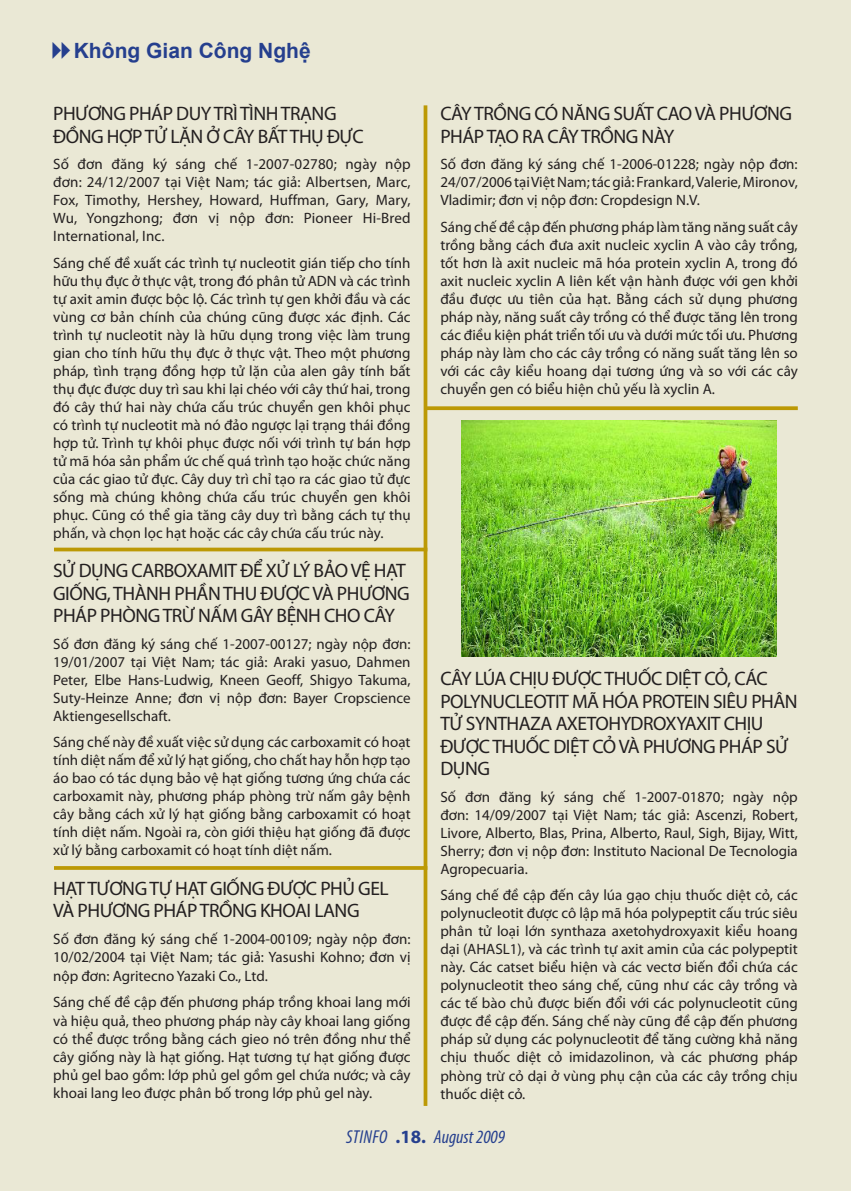
<style>
.page{position:relative;width:851px;height:1191px;background:#fff}
.page>*{position:absolute;margin:0;border:0;box-sizing:border-box;transform-origin:0 0}
.t1{font:700 21px "Arial";color:#253f8e}
.Ten_sc{font:19.5px/22.5px "Myriad Pro";letter-spacing:-.025em;color:#231f20}
.t2{font:italic condensed 18.75px "Myriad Pro";color:#253f8e}
.t3{font:15px/18px "Myriad Pro";color:#231f20;text-align:justify}
.s1{font-weight:700;font-style:normal;font-stretch:normal}
</style>
<div class="page">
<div style="left:0;top:0;width:850px;height:1191px;background:#eae8d5"></div>
<svg style="left:423px;top:105px;width:4px;height:1001px;background:#c3a525"></svg>
<img style="left:461px;top:421px;width:315px;height:236px">
<svg style="left:424px;top:406px;width:373px;height:4px"></svg>
<svg style="left:54px;top:547px;width:373px;height:4px"></svg>
<svg style="left:54px;top:866px;width:373px;height:4px"></svg>
<p class="t1" style="left:74px;top:37px;width:238px">Không Gian Công Nghệ</p>
<p class="Ten_sc" style="left:53px;top:102px;width:312px">PHƯƠNG PHÁP DUY TRÌ TÌNH TRẠNG<br>ĐỒNG HỢP TỬ LẶN Ở CÂY BẤT THỤ ĐỰC</p>
<p class="t3" style="left:53px;top:155px;width:359px">Số đơn đăng ký sáng chế 1-2007-02780; ngày nộp đơn: 24/12/2007 tại Việt Nam; tác giả: Albertsen, Marc, Fox, Timothy, Hershey, Howard, Huffman, Gary, Mary, Wu, Yongzhong; đơn vị nộp đơn: Pioneer Hi-Bred International, Inc.</p>
<p class="t3" style="left:53px;top:253px;width:359px">Sáng chế đề xuất các trình tự nucleotit gián tiếp cho tính hữu thụ đực ở thực vật, trong đó phân tử ADN và các trình tự axit amin được bộc lộ. Các trình tự gen khởi đầu và các vùng cơ bản chính của chúng cũng được xác định. Các trình tự nucleotit này là hữu dụng trong việc làm trung gian cho tính hữu thụ đực ở thực vật. Theo một phương pháp, tình trạng đồng hợp tử lặn của alen gây tính bất thụ đực được duy trì sau khi lại chéo với cây thứ hai, trong đó cây thứ hai này chứa cấu trúc chuyển gen khôi phục có trình tự nucleotit mà nó đảo ngược lại trạng thái đồng hợp tử. Trình tự khôi phục được nối với trình tự bán hợp tử mã hóa sản phẩm ức chế quá trình tạo hoặc chức năng của các giao tử đực. Cây duy trì chỉ tạo ra các giao tử đực sống mà chúng không chứa cấu trúc chuyển gen khôi phục. Cũng có thể gia tăng cây duy trì bằng cách tự thụ phấn, và chọn lọc hạt hoặc các cây chứa cấu trúc này.</p>
<p class="Ten_sc" style="left:53px;top:559px;width:358px">SỬ DỤNG CARBOXAMIT ĐỂ XỬ LÝ BẢO VỆ HẠT<br>GIỐNG, THÀNH PHẦN THU ĐƯỢC VÀ PHƯƠNG<br>PHÁP PHÒNG TRỪ NẤM GÂY BỆNH CHO CÂY</p>
<p class="t3" style="left:53px;top:634px;width:359px">Số đơn đăng ký sáng chế 1-2007-00127; ngày nộp đơn:<br>19/01/2007 tại Việt Nam; tác giả: Araki yasuo, Dahmen Peter, Elbe Hans-Ludwig, Kneen Geoff, Shigyo Takuma, Suty-Heinze Anne; đơn vị nộp đơn: Bayer Cropscience Aktiengesellschaft.</p>
<p class="t3" style="left:53px;top:733px;width:359px">Sáng chế này đề xuất việc sử dụng các carboxamit có hoạt tính diệt nấm để xử lý hạt giống, cho chất hay hỗn hợp tạo áo bao có tác dụng bảo vệ hạt giống tương ứng chứa các carboxamit này, phương pháp phòng trừ nấm gây bệnh cây bằng cách xử lý hạt giống bằng carboxamit có hoạt tính diệt nấm. Ngoài ra, còn giới thiệu hạt giống đã được xử lý bằng carboxamit có hoạt tính diệt nấm.</p>
<p class="Ten_sc" style="left:53px;top:876px;width:337px">HẠT TƯƠNG TỰ HẠT GIỐNG ĐƯỢC PHỦ GEL<br>VÀ PHƯƠNG PHÁP TRỒNG KHOAI LANG</p>
<p class="t3" style="left:53px;top:929px;width:359px">Số đơn đăng ký sáng chế 1-2004-00109; ngày nộp đơn:<br>10/02/2004 tại Việt Nam; tác giả: Yasushi Kohno; đơn vị nộp đơn: Agritecno Yazaki Co., Ltd.</p>
<p class="t3" style="left:53px;top:992px;width:359px">Sáng chế đề cập đến phương pháp trồng khoai lang mới và hiệu quả, theo phương pháp này cây khoai lang giống có thể được trồng bằng cách gieo nó trên đồng như thể cây giống này là hạt giống. Hạt tương tự hạt giống được phủ gel bao gồm: lớp phủ gel gồm gel chứa nước; và cây khoai lang leo được phân bố trong lớp phủ gel này.</p>
<p class="Ten_sc" style="left:440px;top:102px;width:353px">CÂY TRỒNG CÓ NĂNG SUẤT CAO VÀ PHƯƠNG<br>PHÁP TẠO RA CÂY TRỒNG NÀY</p>
<p class="t3" style="left:440px;top:155px;width:359px">Số đơn đăng ký sáng chế 1-2006-01228; ngày nộp đơn:<br>24/07/2006 tại Việt Nam; tác giả: Frankard, Valerie, Mironov, Vladimir; đơn vị nộp đơn: Cropdesign N.V.</p>
<p class="t3" style="left:440px;top:217px;width:359px">Sáng chế đề cập đến phương pháp làm tăng năng suất cây trồng bằng cách đưa axit nucleic xyclin A vào cây trồng, tốt hơn là axit nucleic mã hóa protein xyclin A, trong đó axit nucleic xyclin A liên kết vận hành được với gen khởi đầu được ưu tiên của hạt. Bằng cách sử dụng phương pháp này, năng suất cây trồng có thể được tăng lên trong các điều kiện phát triển tối ưu và dưới mức tối ưu. Phương pháp này làm cho các cây trồng có năng suất tăng lên so với các cây kiểu hoang dại tương ứng và so với các cây chuyển gen có biểu hiện chủ yếu là xyclin A.</p>
<p class="Ten_sc" style="left:440px;top:667px;width:359px">CÂY LÚA CHỊU ĐƯỢC THUỐC DIỆT CỎ, CÁC<br>POLYNUCLEOTIT MÃ HÓA PROTEIN SIÊU PHÂN<br>TỬ SYNTHAZA AXETOHYDROXYAXIT CHỊU<br>ĐƯỢC THUỐC DIỆT CỎ VÀ PHƯƠNG PHÁP SỬ<br>DỤNG</p>
<p class="t3" style="left:440px;top:787px;width:359px">Số đơn đăng ký sáng chế 1-2007-01870; ngày nộp đơn: 14/09/2007 tại Việt Nam; tác giả: Ascenzi, Robert, Livore, Alberto, Blas, Prina, Alberto, Raul, Sigh, Bijay, Witt, Sherry; đơn vị nộp đơn: Instituto Nacional De Tecnologia Agropecuaria.</p>
<p class="t3" style="left:440px;top:886px;width:359px">Sáng chế đề cập đến cây lúa gạo chịu thuốc diệt cỏ, các polynucleotit được cô lập mã hóa polypeptit cấu trúc siêu phân tử loại lớn synthaza axetohydroxyaxit kiểu hoang dại (AHASL1), và các trình tự axit amin của các polypeptit này. Các catset biểu hiện và các vectơ biến đổi chứa các polynucleotit theo sáng chế, cũng như các cây trồng và các tế bào chủ được biến đổi với các polynucleotit cũng được đề cập đến. Sáng chế này cũng đề cập đến phương pháp sử dụng các polynucleotit để tăng cường khả năng chịu thuốc diệt cỏ imidazolinon, và các phương pháp phòng trừ cỏ dại ở vùng phụ cận của các cây trồng chịu thuốc diệt cỏ.</p>
<p class="t2" style="left:346px;top:1125px;width:160px">STinfo <span class="s1">.18.</span> August 2009</p>
</div>
